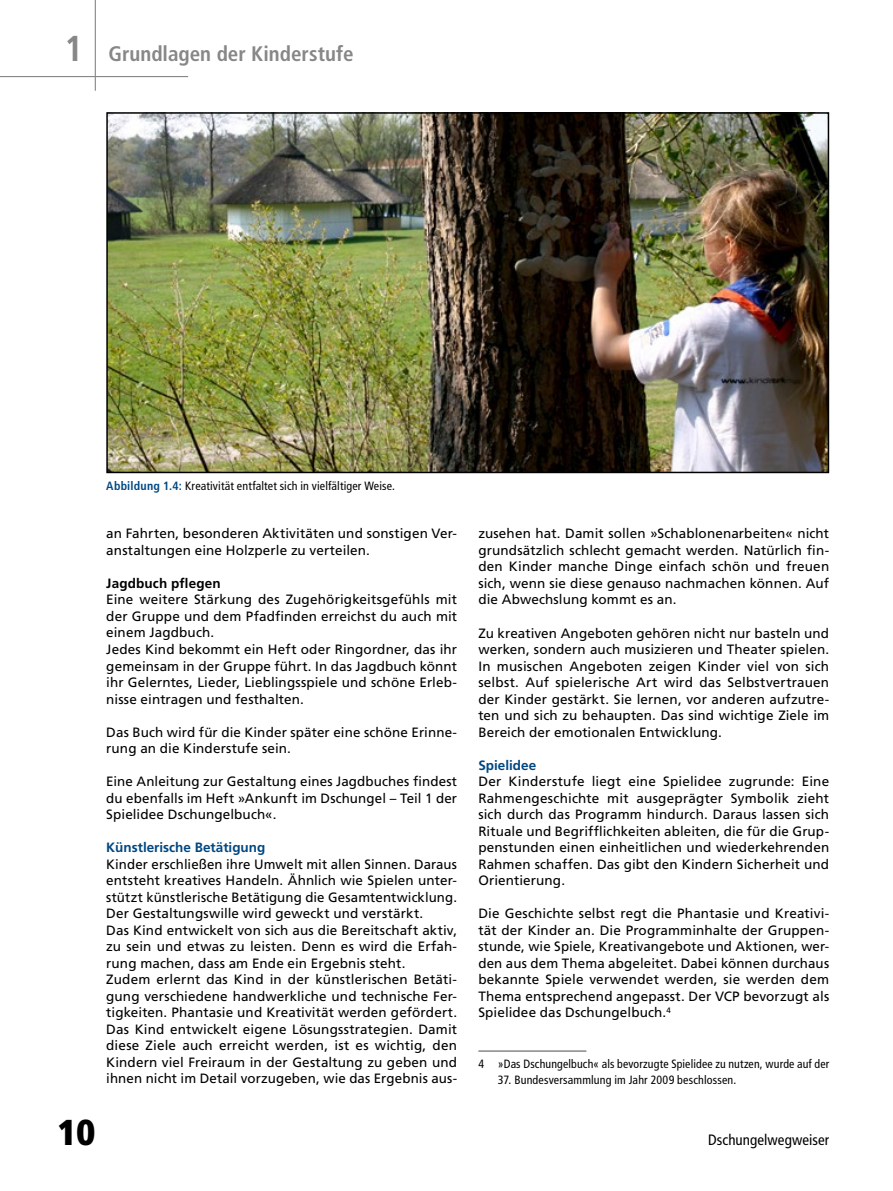
<style>
.page{position:relative;width:893px;height:1191px;background:#fff}
.page>*{position:absolute;margin:0;border:0;box-sizing:border-box;transform-origin:0 0}
.t1{font:900 condensed 36px "Frutiger LT Std";color:#000}
.t2{font:700 condensed 21px "Frutiger LT Std";color:#878786}
.t3{font:condensed 15px "Frutiger LT Std";letter-spacing:.005em;color:#000}
.t4{font:13.5px/16.5px "Frutiger LT Std";letter-spacing:.01em;color:#000;text-align:justify}
.t5{font:700 13.5px "Frutiger LT Std";color:#004782}
.t6{font:700 13.5px "Frutiger LT Std";letter-spacing:.01em;color:#000}
.t7{font:condensed 12px "Frutiger LT Std";letter-spacing:.01em;color:#000}
.s1{font-size:36px}
.s2{font-weight:700;color:#004782}
</style>
<div class="page">
<hr style="left:0;top:76px;width:188px;height:1px;background:#878786">
<hr style="left:95px;top:0;width:1px;height:91px;background:#878786">
<hr style="left:478px;top:1050px;width:108px;height:1px;background:#878786">
<img style="left:109px;top:115px;width:717px;height:355px">
<div style="left:106px;top:112px;width:723px;height:361px;border:2px solid #000"></div>
<h2 class="t2" style="left:65px;top:41px;width:291px"><span class="s1">1</span> Grundlagen der Kinderstufe</h2>
<p class="t7" style="left:106px;top:478px;width:290px"><span class="s2">Abbildung 1.4:</span> Kreativität entfaltet sich in vielfältiger Weise.</p>
<p class="t4" style="left:106px;top:525px;width:352px">an Fahrten, besonderen Aktivitäten und sonstigen Ver&shy;anstaltungen eine Holzperle zu verteilen.</p>
<p class="t6" style="left:106px;top:575px;width:116px">Jagdbuch pflegen</p>
<p class="t4" style="left:106px;top:591px;width:352px;text-align:left">Eine weitere Stärkung des Zugehörigkeitsgefühls mit der Gruppe und dem Pfadfinden erreichst du auch mit einem Jagdbuch.<br>Jedes Kind bekommt ein Heft oder Ringordner, das ihr gemeinsam in der Gruppe führt. In das Jagdbuch könnt ihr Gelerntes, Lieder, Lieblingsspiele und schöne Erleb&shy;nisse eintragen und festhalten.</p>
<p class="t4" style="left:106px;top:723px;width:352px">Das Buch wird für die Kinder später eine schöne Erinne&shy;rung an die Kinderstufe sein.</p>
<p class="t4" style="left:106px;top:773px;width:352px">Eine Anleitung zur Gestaltung eines Jagdbuches findest du ebenfalls im Heft »Ankunft im Dschungel – Teil 1 der Spielidee Dschungelbuch«.</p>
<p class="t5" style="left:106px;top:839px;width:161px">Künstlerische Betätigung</p>
<p class="t4" style="left:106px;top:855px;width:352px;text-align:left">Kinder erschließen ihre Umwelt mit allen Sinnen. Daraus entsteht kreatives Handeln. Ähnlich wie Spielen unter&shy;stützt künstlerische Betätigung die Gesamtentwicklung.<br>Der Gestaltungswille wird geweckt und verstärkt.<br>Das Kind entwickelt von sich aus die Bereitschaft aktiv, zu sein und etwas zu leisten. Denn es wird die Erfah&shy;rung machen, dass am Ende ein Ergebnis steht.<br>Zudem erlernt das Kind in der künstlerischen Betäti&shy;gung verschiedene handwerkliche und technische Fer&shy;tigkeiten. Phantasie und Kreativität werden gefördert.<br>Das Kind entwickelt eigene Lösungsstrategien. Damit diese Ziele auch erreicht werden, ist es wichtig, den Kindern viel Freiraum in der Gestaltung zu geben und ihnen nicht im Detail vorzugeben, wie das Ergebnis aus-</p>
<h1 class="t1" style="left:58px;top:1110px;width:39px">10</h1>
<p class="t4" style="left:478px;top:525px;width:352px">zusehen hat. Damit sollen »Schablonenarbeiten« nicht grundsätzlich schlecht gemacht werden. Natürlich fin&shy;den Kinder manche Dinge einfach schön und freuen sich, wenn sie diese genauso nachmachen können. Auf die Abwechslung kommt es an.</p>
<p class="t4" style="left:478px;top:624px;width:352px">Zu kreativen Angeboten gehören nicht nur basteln und werken, sondern auch musizieren und Theater spielen.<br>In musischen Angeboten zeigen Kinder viel von sich selbst. Auf spielerische Art wird das Selbstvertrauen der Kinder gestärkt. Sie lernen, vor anderen aufzutre&shy;ten und sich zu behaupten. Das sind wichtige Ziele im Bereich der emotionalen Entwicklung.</p>
<p class="t5" style="left:478px;top:757px;width:59px">Spielidee</p>
<p class="t4" style="left:478px;top:773px;width:352px">Der Kinderstufe liegt eine Spielidee zugrunde: Eine Rahmengeschichte mit ausgeprägter Symbolik zieht sich durch das Programm hindurch. Daraus lassen sich Rituale und Begrifflichkeiten ableiten, die für die Grup&shy;penstunden einen einheitlichen und wiederkehrenden Rahmen schaffen. Das gibt den Kindern Sicherheit und Orientierung.</p>
<p class="t4" style="left:478px;top:905px;width:352px">Die Geschichte selbst regt die Phantasie und Kreativi&shy;tät der Kinder an. Die Programminhalte der Gruppen&shy;stunde, wie Spiele, Kreativangebote und Aktionen, wer&shy;den aus dem Thema abgeleitet. Dabei können durchaus bekannte Spiele verwendet werden, sie werden dem Thema entsprechend angepasst. Der VCP bevorzugt als Spielidee das Dschungelbuch.<sup>4</sup></p>
<p class="t7" style="left:478px;top:1056px;width:353px">4 »Das Dschungelbuch« als bevorzugte Spielidee zu nutzen, wurde auf der</p>
<p class="t7" style="left:498px;top:1073px;width:240px">37. Bundesversammlung im Jahr 2009 beschlossen.</p>
<p class="t3" style="left:708px;top:1131px;width:123px">Dschungelwegweiser</p>
</div>
